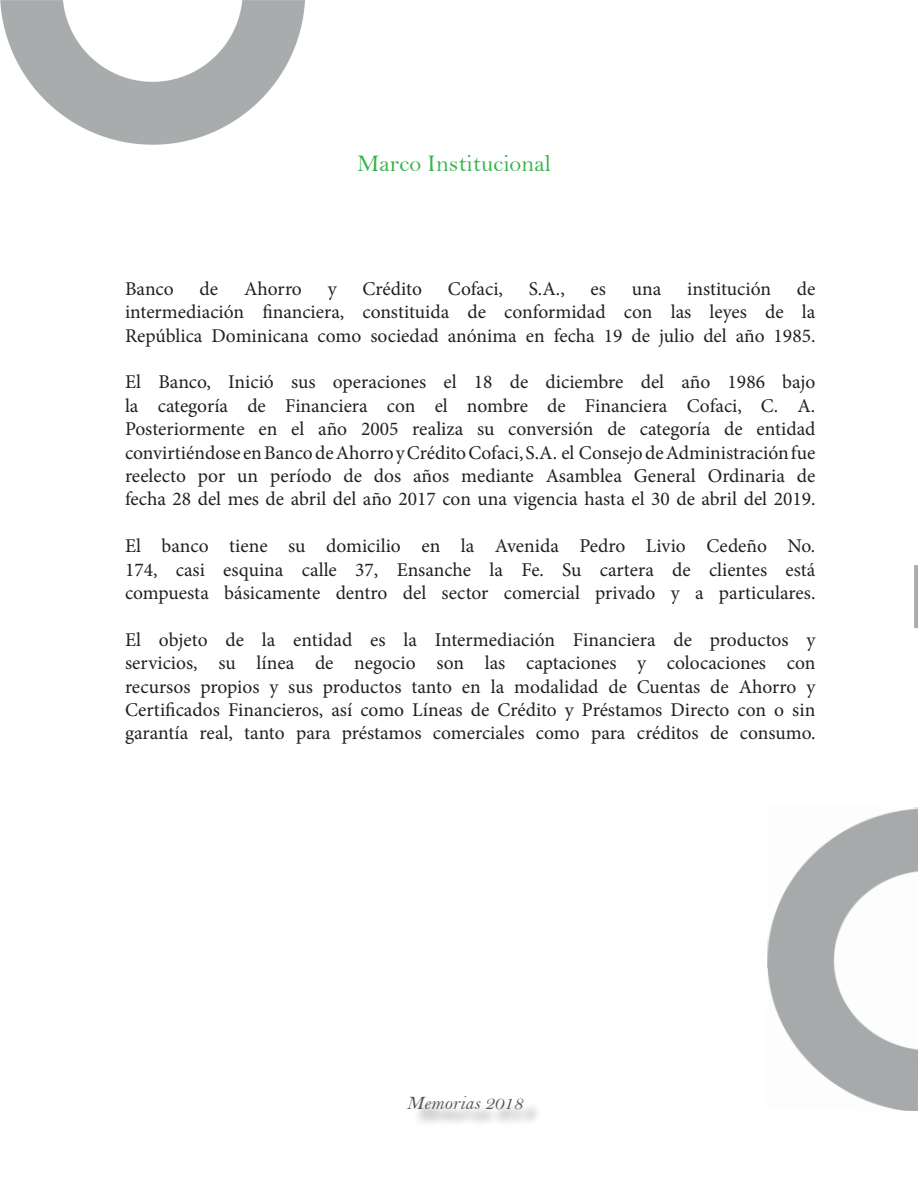
<style>
.page{position:relative;width:918px;height:1188px;background:#fff}
.page>*{position:absolute;margin:0;border:0;box-sizing:border-box;transform-origin:0 0}
.t1{font:24px "Bell";color:#34b44b}
.t2{font:19.5px/23.4px "Minion Pro";color:#231f20;text-align:justify}
.t3{font:19.5px "Bell MT Italic";color:#231f20}
</style>
<div class="page">
<img style="left:767px;top:807px;width:151px;height:304px">
<img style="left:0;top:0;width:305px;height:144px">
<div style="left:411px;top:1099px;width:131px;height:29px;background:#231f20;opacity:.75"></div>
<p class="t1" style="left:357px;top:149px;width:196px">Marco Institucional</p>
<p class="t2" style="left:125px;top:277px;width:692px;text-indent:672px">de intermediación financiera, constituida de conformidad con las leyes de la República Dominicana como sociedad anónima en fecha 19 de julio del año 1985.</p>
<p class="t2" style="left:125px;top:371px;width:692px">El Banco, Inició sus operaciones el 18 de diciembre del año 1986 bajo la categoría de Financiera con el nombre de Financiera Cofaci, C. A.<br>Posteriormente en el año 2005 realiza su conversión de categoría de entidad convirtiéndose en Banco de Ahorro y Crédito Cofaci, S.A. el Consejo de Administración fue reelecto por un período de dos años mediante Asamblea General Ordinaria de fecha 28 del mes de abril del año 2017 con una vigencia hasta el 30 de abril del 2019.</p>
<p class="t2" style="left:125px;top:534px;width:692px">El banco tiene su domicilio en la Avenida Pedro Livio Cedeño No.<br>174, casi esquina calle 37, Ensanche la Fe. Su cartera de clientes está compuesta básicamente dentro del sector comercial privado y a particulares.</p>
<p class="t2" style="left:125px;top:628px;width:692px">El objeto de la entidad es la Intermediación Financiera de productos y servicios, su línea de negocio son las captaciones y colocaciones con recursos propios y sus productos tanto en la modalidad de Cuentas de Ahorro y Certificados Financieros, así como Líneas de Crédito y Préstamos Directo con o sin garantía real, tanto para préstamos comerciales como para créditos de consumo.</p>
<p class="t2" style="left:125px;top:277px;width:50px">Banco</p>
<p class="t2" style="left:200px;top:277px;width:20px">de</p>
<p class="t2" style="left:244px;top:277px;width:59px">Ahorro</p>
<p class="t2" style="left:328px;top:277px;width:10px">y</p>
<p class="t2" style="left:363px;top:277px;width:61px">Crédito</p>
<p class="t2" style="left:448px;top:277px;width:57px">Cofaci,</p>
<p class="t2" style="left:529px;top:277px;width:38px">S.A.,</p>
<p class="t2" style="left:591px;top:277px;width:17px">es</p>
<p class="t2" style="left:632px;top:277px;width:31px">una</p>
<p class="t2" style="left:687px;top:277px;width:85px">institución</p>
<p class="t3" style="left:406px;top:1091px;width:118px">Memorias 2018</p>
</div>
